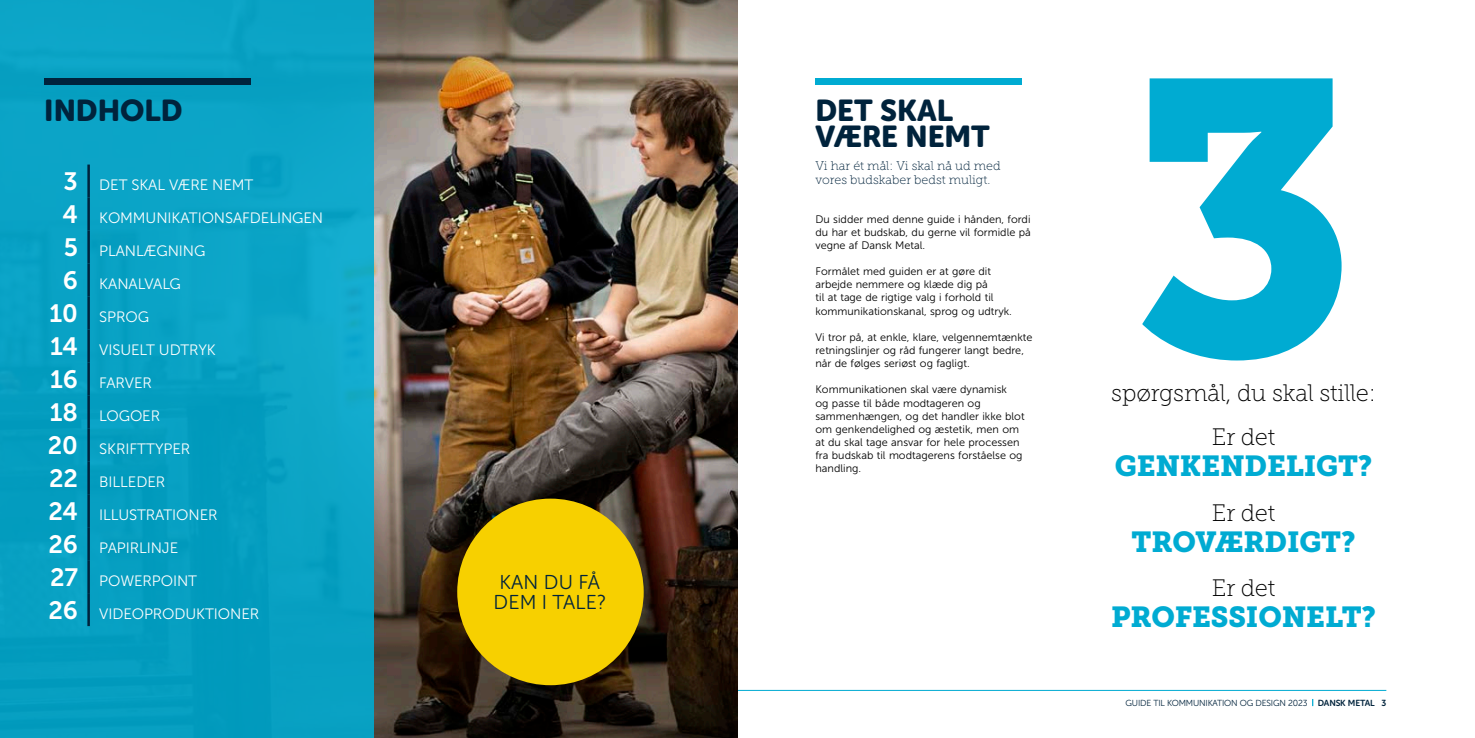
<style>
.page{position:relative;width:1475px;height:738px;background:#fff}
.page>*{position:absolute;margin:0;border:0;box-sizing:border-box;transform-origin:0 0}
.t1{font:387.5px "Museo Slab DM 900";color:#00abd2}
.t2{font:30px/25.6px "Museo Sans Rounded DM 900";color:#00233c}
.t3{font:28.75px "Museo Slab DM 900";letter-spacing:-.005em;color:#00abd2}
.t4{font:23.75px "Museo Slab DM 100";letter-spacing:-.005em;color:#000}
.t5{font:20px/20px "Museo Sans Rounded DM 300";letter-spacing:.01em;color:#00233c}
.t6{font:15px "Museo Sans DM 300";letter-spacing:-.005em;color:#fff}
.t7{font:12.5px/13.8px "Museo Slab DM 100";color:#00233c}
.t8{font:10.88px/13.1px "Museo Sans DM 300";color:#000}
.t9{font:8.75px "Museo Sans Rounded DM 300";letter-spacing:-.02em;color:#00233c}
.s1{font-family:"Museo Sans DM 700";font-size:25px}
.s2{font-family:"Museo Sans Rounded DM 700"}
</style>
<div class="page">
<hr style="left:89px;top:689px;width:1296px;height:1px;background:#00abd2">
<img style="left:374px;top:0;width:363px;height:737px">
<div style="left:457px;top:498px;width:186px;height:186px;background:#f7d000;border-radius:50%"></div>
<div style="left:815px;top:78px;width:206px;height:6px;background:#00abd2"></div>
<div style="left:0;top:0;width:374px;height:737px;background:#09a2c4"></div>
<div style="left:44px;top:78px;width:207px;height:6px;background:#00233c"></div>
<hr style="left:87px;top:164px;width:3px;height:33px;background:#00233c">
<hr style="left:87px;top:197px;width:3px;height:33px;background:#00233c">
<hr style="left:87px;top:230px;width:3px;height:33px;background:#00233c">
<hr style="left:87px;top:263px;width:3px;height:33px;background:#00233c">
<hr style="left:87px;top:296px;width:3px;height:33px;background:#00233c">
<hr style="left:87px;top:329px;width:3px;height:33px;background:#00233c">
<hr style="left:87px;top:362px;width:3px;height:33px;background:#00233c">
<hr style="left:87px;top:395px;width:3px;height:33px;background:#00233c">
<hr style="left:87px;top:428px;width:3px;height:33px;background:#00233c">
<hr style="left:87px;top:461px;width:3px;height:33px;background:#00233c">
<hr style="left:87px;top:494px;width:3px;height:33px;background:#00233c">
<hr style="left:87px;top:527px;width:3px;height:32px;background:#00233c">
<hr style="left:87px;top:559px;width:3px;height:33px;background:#00233c">
<hr style="left:87px;top:592px;width:3px;height:33px;background:#00233c">
<h2 class="t2" style="left:44px;top:98px;width:140px">INDHOLD</h2>
<h3 class="t6" style="left:64px;top:177px;width:191px"><span class="s1">3</span> DET SKAL VÆRE NEMT</h3>
<h3 class="t6" style="left:62px;top:210px;width:262px"><span class="s1">4</span> KOMMUNIKATIONSAFDELINGEN</h3>
<h3 class="t6" style="left:64px;top:243px;width:143px"><span class="s1">5</span> PLANLÆGNING</h3>
<h3 class="t6" style="left:63px;top:276px;width:119px"><span class="s1">6</span> KANALVALG</h3>
<h3 class="t6" style="left:50px;top:309px;width:101px"><span class="s1">10</span> SPROG</h3>
<h3 class="t6" style="left:50px;top:342px;width:167px"><span class="s1">14</span> VISUELT UDTRYK</h3>
<h3 class="t6" style="left:50px;top:374px;width:103px"><span class="s1">16</span> FARVER</h3>
<h3 class="t6" style="left:50px;top:407px;width:112px"><span class="s1">18</span> LOGOER</h3>
<h3 class="t6" style="left:48px;top:440px;width:144px"><span class="s1">20</span> SKRIFTTYPER</h3>
<h3 class="t6" style="left:49px;top:473px;width:118px"><span class="s1">22</span> BILLEDER</h3>
<h3 class="t6" style="left:48px;top:506px;width:171px"><span class="s1">24</span> ILLUSTRATIONER</h3>
<h3 class="t6" style="left:49px;top:539px;width:131px"><span class="s1">26</span> PAPIRLINJE</h3>
<h3 class="t6" style="left:50px;top:572px;width:148px"><span class="s1">27</span> POWERPOINT</h3>
<h3 class="t6" style="left:49px;top:605px;width:212px"><span class="s1">26</span> VIDEOPRODUKTIONER</h3>
<h3 class="t5" style="left:493px;top:572px;width:114px">KAN DU FÅ<br>DEM I TALE?</h3>
<h1 class="t1" style="left:1128px;top:-5px;width:231px">3</h1>
<h2 class="t2" style="left:815px;top:98px;width:176px">DET SKAL<br>VÆRE NEMT</h2>
<p class="t7" style="left:815px;top:159px;width:187px">Vi har ét mål: Vi skal nå ud med vores budskaber bedst muligt.</p>
<p class="t8" style="left:815px;top:212px;width:217px;text-align:justify">Du sidder med denne guide i hånden, fordi du har et budskab, du gerne vil formidle på vegne af Dansk Metal.</p>
<p class="t8" style="left:815px;top:265px;width:198px">Formålet med guiden er at gøre dit arbejde nemmere og klæde dig på<br>til at tage de rigtige valg i forhold til kommunikationskanal, sprog og udtryk.</p>
<p class="t8" style="left:815px;top:330px;width:218px">Vi tror på, at enkle, klare, velgennemtænkte retningslinjer og råd fungerer langt bedre, når de følges seriøst og fagligt.</p>
<p class="t8" style="left:815px;top:383px;width:211px">Kommunikationen skal være dynamisk<br>og passe til både modtageren og sammenhængen, og det handler ikke blot om genkendelighed og æstetik, men om at du skal tage ansvar for hele processen fra budskab til modtagerens forståelse og handling.</p>
<h3 class="t4" style="left:1111px;top:379px;width:266px">spørgsmål, du skal stille:</h3>
<h3 class="t4" style="left:1211px;top:424px;width:65px">Er det</h3>
<h3 class="t3" style="left:1114px;top:449px;width:259px">GENKENDELIGT?</h3>
<h3 class="t4" style="left:1211px;top:499px;width:65px">Er det</h3>
<h3 class="t3" style="left:1131px;top:524px;width:225px">TROVÆRDIGT?</h3>
<h3 class="t4" style="left:1211px;top:574px;width:65px">Er det</h3>
<h3 class="t3" style="left:1110px;top:599px;width:266px">PROFESSIONELT?</h3>
<p class="t9" style="left:1125px;top:697px;width:262px">GUIDE TIL KOMMUNIKATION OG DESIGN 2023 <span class="s2">DANSK METAL 3</span></p>
</div>
